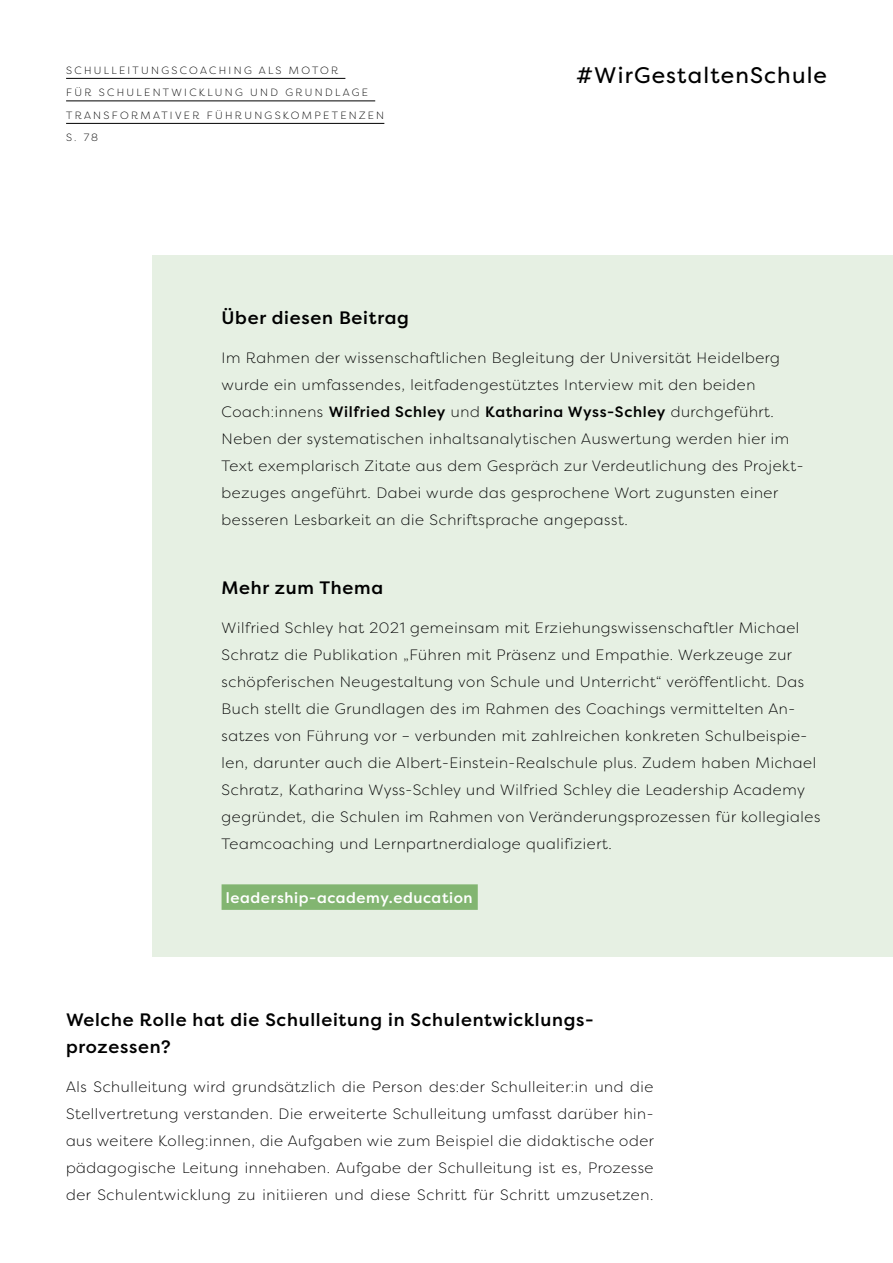
<style>
.page{position:relative;width:893px;height:1263px;background:#fff}
.page>*{position:absolute;margin:0;border:0;box-sizing:border-box;transform-origin:0 0}
.t1{font:22.5px "Filson Pro";letter-spacing:.05em;color:#000}
.Zwiti{font:500 18px/27px "Filson Pro";letter-spacing:.04em;color:#000}
.TX_links{font:300 15px/27px "Filson Pro";letter-spacing:.04em;color:#000}
.TX{font:300 15px/27px "Filson Pro";letter-spacing:.045em;color:#000;text-align:justify}
.TX_links-2{font:500 15px "Filson Pro";letter-spacing:.04em;color:#fff}
.t2{font:300 10.5px/22.5px "Filson Pro";letter-spacing:.22em;color:#000}
.s1{font-weight:500}
</style>
<div class="page">
<div style="left:153px;top:256px;width:740px;height:701px;background:#e6f0e3"></div>
<div style="left:222px;top:884px;width:256px;height:26px;background:#82b571"></div>
<hr style="left:66px;top:78px;width:279px;height:1px;background:#000">
<hr style="left:66px;top:101px;width:309px;height:1px;background:#000">
<hr style="left:66px;top:123px;width:318px;height:1px;background:#000">
<p class="t2" style="left:66px;top:59px;width:320px">SCHULLEITUNGSCOACHING ALS MOTOR<br>FÜR SCHULENTWICKLUNG UND GRUNDLAGE<br>TRANSFORMATIVER FÜHRUNGSKOMPETENZEN<br>S. 78</p>
<h1 class="t1" style="left:576px;top:60px;width:252px">#WirGestaltenSchule</h1>
<p class="Zwiti" style="left:222px;top:304px;width:189px">Über diesen Beitrag</p>
<p class="TX_links" style="left:222px;top:344px;width:581px">Im Rahmen der wissenschaftlichen Begleitung der Universität Heidelberg wurde ein umfassendes, leitfadengestütztes Interview mit den beiden Coach:innens <span class="s1">Wilfried Schley</span> und <span class="s1">Katharina Wyss-Schley</span> durchgeführt.<br>Neben der systematischen inhaltsanalytischen Auswertung werden hier im Text exemplarisch Zitate aus dem Gespräch zur Verdeutlichung des Projekt&shy;bezuges angeführt. Dabei wurde das gesprochene Wort zugunsten einer besseren Lesbarkeit an die Schriftsprache angepasst.</p>
<p class="Zwiti" style="left:222px;top:574px;width:163px">Mehr zum Thema</p>
<p class="TX_links" style="left:222px;top:614px;width:600px">Wilfried Schley hat 2021 gemeinsam mit Erziehungswissenschaftler Michael Schratz die Publikation „Führen mit Präsenz und Empathie. Werkzeuge zur schöpferischen Neugestaltung von Schule und Unterricht“ veröffentlicht. Das Buch stellt die Grundlagen des im Rahmen des Coachings vermittelten An&shy;satzes von Führung vor – verbunden mit zahlreichen konkreten Schulbeispie&shy;len, darunter auch die Albert-Einstein-Realschule plus. Zudem haben Michael Schratz, Katharina Wyss-Schley und Wilfried Schley die Leadership Academy gegründet, die Schulen im Rahmen von Veränderungsprozessen für kollegiales Teamcoaching und Lernpartnerdialoge qualifiziert.</p>
<p class="TX_links-2" style="left:226px;top:887px;width:248px">leadership-academy.education</p>
<p class="Zwiti" style="left:66px;top:1006px;width:527px">Welche Rolle hat die Schulleitung in Schulentwicklungs&shy;prozessen?</p>
<p class="TX" style="left:66px;top:1073px;width:589px">Als Schulleitung wird grundsätzlich die Person des:der Schulleiter:in und die Stellvertretung verstanden. Die erweiterte Schulleitung umfasst darüber hin&shy;aus weitere Kolleg:innen, die Aufgaben wie zum Beispiel die didaktische oder pädagogische Leitung innehaben. Aufgabe der Schulleitung ist es, Prozesse der Schulentwicklung zu initiieren und diese Schritt für Schritt umzusetzen.</p>
</div>
